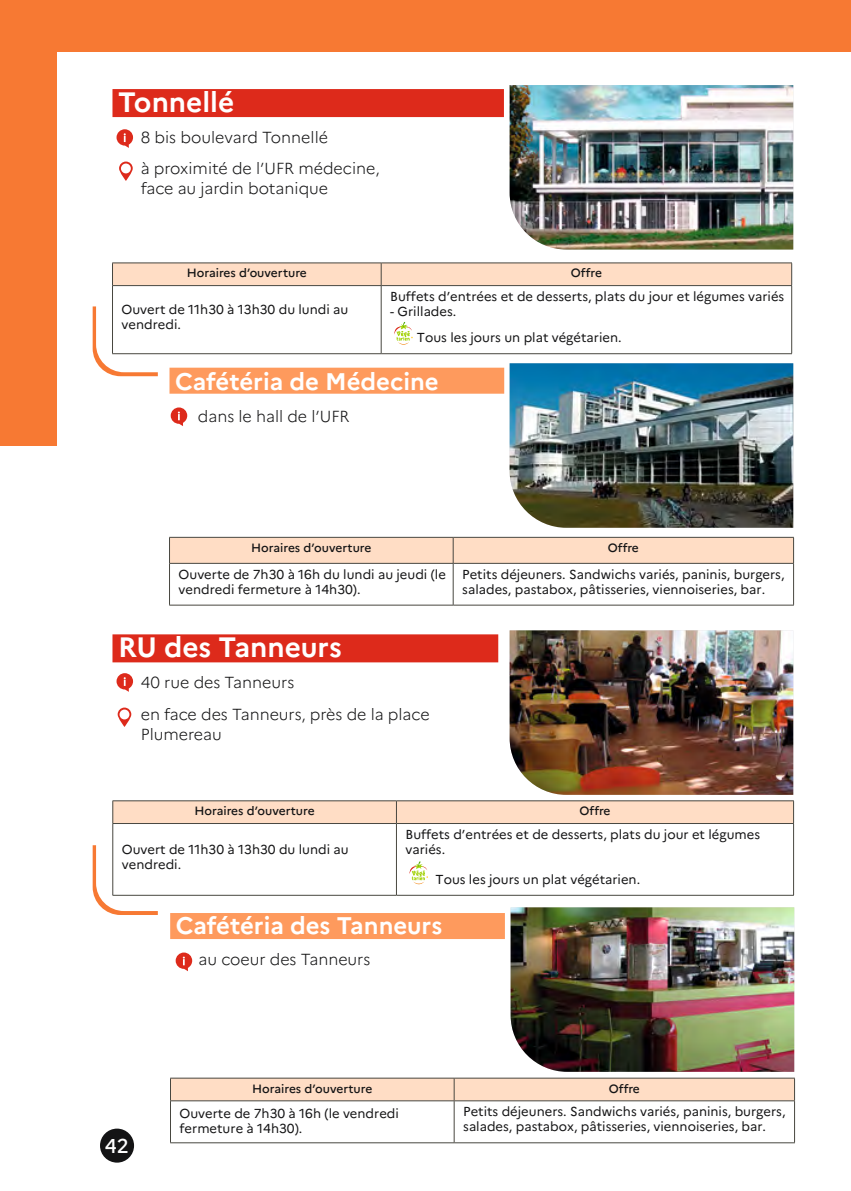
<style>
.page{position:relative;width:851px;height:1191px;background:#fff}
.page>*{position:absolute;margin:0;border:0;box-sizing:border-box;transform-origin:0 0}
.t1{font:700 28px "Marianne";color:#fff}
.t2{font:700 24px "Marianne";color:#fff}
.t3{font:500 20px "Marianne";color:#fff}
.t4{font:300 16px/31.4px "Marianne";color:#141415}
.t5{font:13px/15px "Marianne";color:#141415}
.t6{font:500 12px "Marianne";color:#141415}
</style>
<div class="page">
<div style="left:100px;top:1128px;width:34px;height:34px;background:#141415;border-radius:50%"></div>
<div style="left:0;top:0;width:57px;height:446px;background:#f77933"></div>
<div style="left:0;top:0;width:850px;height:51px;background:#f77933"></div>
<svg style="left:93px;top:845px;width:65px;height:70px"></svg>
<svg style="left:93px;top:306px;width:68px;height:70px"></svg>
<div style="left:112px;top:89px;width:392px;height:28px;background:#dd2a1b"></div>
<svg style="left:116px;top:129px;width:17px;height:19px"></svg>
<img style="left:509px;top:85px;width:284px;height:164px">
<svg style="left:113px;top:286px;width:678px;height:67px"></svg>
<hr style="left:112px;top:285px;width:269px;height:1px;background:#484740">
<hr style="left:112px;top:286px;width:1px;height:67px;background:#484740">
<hr style="left:112px;top:353px;width:269px;height:1px;background:#484740">
<hr style="left:381px;top:285px;width:410px;height:1px;background:#484740">
<hr style="left:381px;top:286px;width:1px;height:67px;background:#484740">
<hr style="left:791px;top:286px;width:1px;height:67px;background:#484740">
<hr style="left:381px;top:353px;width:410px;height:1px;background:#484740">
<hr style="left:112px;top:262px;width:269px;height:1px;background:#484740">
<hr style="left:381px;top:262px;width:410px;height:1px;background:#484740">
<div style="left:112px;top:263px;width:680px;height:22px;background:#ffddc5"></div>
<div style="left:390px;top:320px;width:27px;height:27px;background:#fff;border-radius:50%"></div>
<svg style="left:394px;top:322px;width:18px;height:23px"></svg>
<svg style="left:119px;top:161px;width:14px;height:20px"></svg>
<div style="left:121px;top:163px;width:10px;height:10px;background:#fff;border-radius:50%"></div>
<img style="left:509px;top:363px;width:284px;height:165px">
<hr style="left:169px;top:605px;width:284px;height:1px;background:#484740">
<hr style="left:453px;top:605px;width:340px;height:1px;background:#484740">
<svg style="left:169px;top:537px;width:625px;height:68px"></svg>
<div style="left:169px;top:368px;width:335px;height:26px;background:#fe9a5d"></div>
<svg style="left:171px;top:407px;width:16px;height:19px"></svg>
<img style="left:509px;top:630px;width:284px;height:165px">
<svg style="left:113px;top:824px;width:680px;height:71px"></svg>
<hr style="left:112px;top:823px;width:284px;height:1px;background:#484740">
<hr style="left:112px;top:824px;width:1px;height:71px;background:#484740">
<hr style="left:112px;top:895px;width:284px;height:1px;background:#484740">
<hr style="left:396px;top:823px;width:397px;height:1px;background:#484740">
<hr style="left:396px;top:824px;width:1px;height:71px;background:#484740">
<hr style="left:793px;top:824px;width:1px;height:71px;background:#484740">
<hr style="left:396px;top:895px;width:397px;height:1px;background:#484740">
<hr style="left:112px;top:800px;width:284px;height:1px;background:#484740">
<hr style="left:396px;top:800px;width:397px;height:1px;background:#484740">
<div style="left:112px;top:801px;width:682px;height:22px;background:#ffddc5"></div>
<div style="left:405px;top:859px;width:27px;height:27px;background:#fff;border-radius:50%"></div>
<svg style="left:409px;top:861px;width:19px;height:23px"></svg>
<div style="left:112px;top:634px;width:386px;height:28px;background:#dd2a1b"></div>
<svg style="left:116px;top:673px;width:17px;height:19px"></svg>
<svg style="left:118px;top:707px;width:13px;height:20px"></svg>
<div style="left:119px;top:709px;width:10px;height:10px;background:#fff;border-radius:50%"></div>
<img style="left:510px;top:907px;width:284px;height:164px">
<hr style="left:170px;top:1142px;width:284px;height:1px;background:#484740">
<hr style="left:454px;top:1142px;width:340px;height:1px;background:#484740">
<hr style="left:170px;top:1077px;width:284px;height:1px;background:#484740">
<hr style="left:454px;top:1077px;width:340px;height:1px;background:#484740">
<svg style="left:170px;top:1078px;width:625px;height:64px"></svg>
<div style="left:170px;top:913px;width:335px;height:26px;background:#fe9a5d"></div>
<svg style="left:176px;top:952px;width:16px;height:19px"></svg>
<h1 class="t1" style="left:118px;top:85px;width:118px">Tonnellé</h1>
<p class="t4" style="left:141px;top:122px;width:240px">8 bis boulevard Tonnellé<br>à proximité de l’UFR médecine,</p>
<p class="t4" style="left:141px;top:173px;width:189px">face au jardin botanique</p>
<p class="t6" style="left:187px;top:266px;width:121px">Horaires d’ouverture</p>
<p class="t6" style="left:570px;top:266px;width:33px">Offre</p>
<p class="t5" style="left:121px;top:302px;width:228px">Ouvert de 11h30 à 13h30 du lundi au vendredi.</p>
<p class="t5" style="left:390px;top:289px;width:395px">Buffets d’entrées et de desserts, plats du jour et légumes variés</p>
<p class="t5" style="left:417px;top:298px;width:206px;line-height:26.4px;text-indent:-27px">- Grillades.<br>Tous les jours un plat végétarien.</p>
<h2 class="t2" style="left:175px;top:367px;width:265px">Cafétéria de Médecine</h2>
<p class="t4" style="left:198px;top:400px;width:153px">dans le hall de l’UFR</p>
<p class="t6" style="left:251px;top:540px;width:121px">Horaires d’ouverture</p>
<p class="t6" style="left:607px;top:540px;width:33px">Offre</p>
<p class="t5" style="left:178px;top:566px;width:269px">Ouverte de 7h30 à 16h du lundi au jeudi (le vendredi fermeture à 14h30).</p>
<p class="t5" style="left:462px;top:566px;width:324px">Petits déjeuners. Sandwichs variés, paninis, burgers, salades, pastabox, pâtisseries, viennoiseries, bar.</p>
<h1 class="t1" style="left:118px;top:630px;width:225px">RU des Tanneurs</h1>
<p class="t4" style="left:141px;top:667px;width:290px">40 rue des Tanneurs<br>en face des Tanneurs, près de la place</p>
<p class="t4" style="left:141px;top:718px;width:83px">Plumereau</p>
<p class="t6" style="left:194px;top:803px;width:121px">Horaires d’ouverture</p>
<p class="t6" style="left:579px;top:803px;width:33px">Offre</p>
<p class="t5" style="left:122px;top:841px;width:228px">Ouvert de 11h30 à 13h30 du lundi au vendredi.</p>
<p class="t5" style="left:405px;top:826px;width:356px">Buffets d’entrées et de desserts, plats du jour et légumes variés.</p>
<p class="t5" style="left:435px;top:871px;width:206px">Tous les jours un plat végétarien.</p>
<h2 class="t2" style="left:176px;top:910px;width:268px">Cafétéria des Tanneurs</h2>
<p class="t4" style="left:198px;top:944px;width:173px">au coeur des Tanneurs</p>
<h3 class="t3" style="left:105px;top:1133px;width:26px">42</h3>
<p class="t6" style="left:252px;top:1081px;width:121px">Horaires d’ouverture</p>
<p class="t6" style="left:608px;top:1081px;width:33px">Offre</p>
<p class="t5" style="left:179px;top:1105px;width:221px">Ouverte de 7h30 à 16h (le vendredi fermeture à 14h30).</p>
<p class="t5" style="left:463px;top:1104px;width:324px">Petits déjeuners. Sandwichs variés, paninis, burgers, salades, pastabox, pâtisseries, viennoiseries, bar.</p>
</div>
